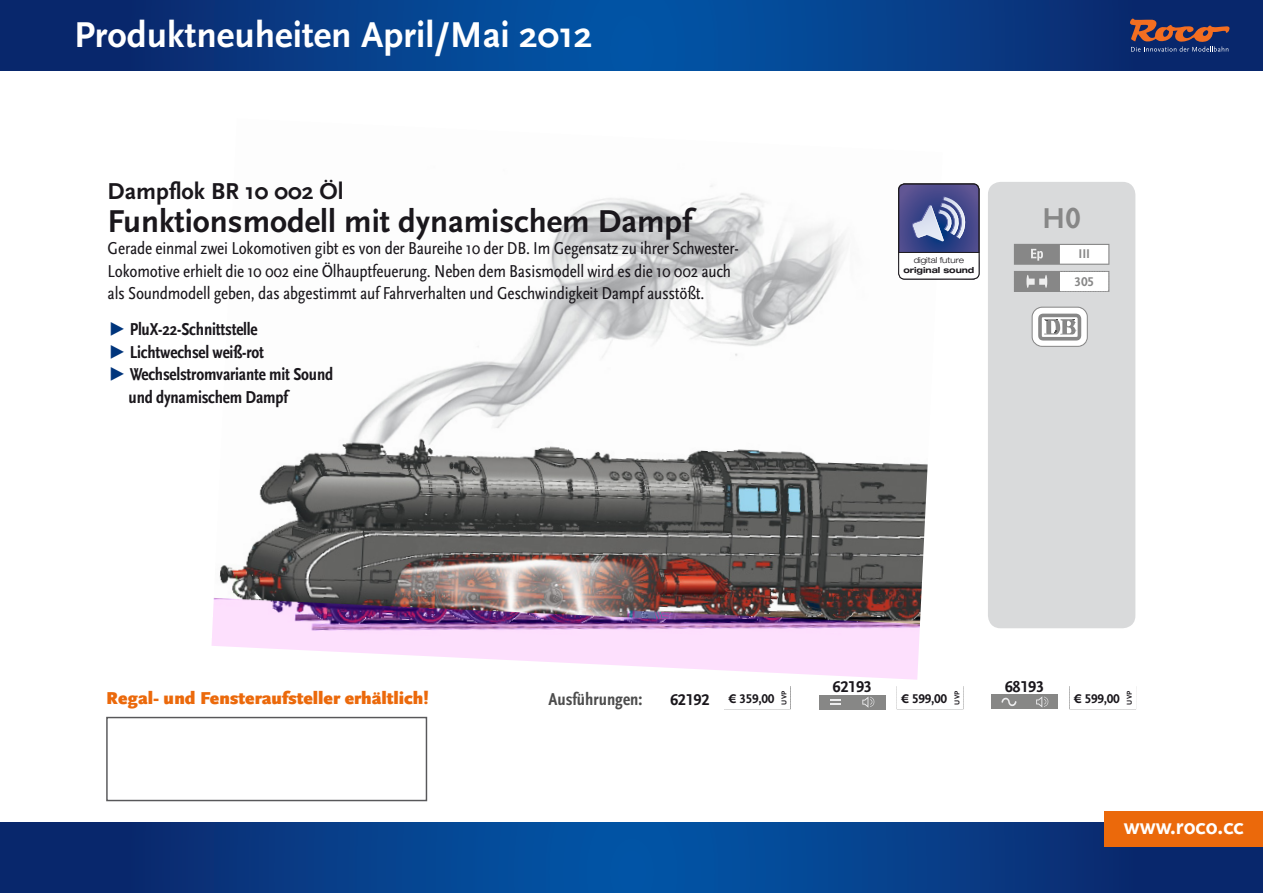
<style>
.page{position:relative;width:1263px;height:893px;background:#fff}
.page>*{position:absolute;margin:0;border:0;box-sizing:border-box;transform-origin:0 0}
.t1{font:700 37.5px "Scala Sans Pro";color:#fff}
.t2{font:700 33px "Scala Sans Pro";color:#1a171c}
.t3{font:700 30px "Scala Sans Pro";color:#878787}
.t4{font:700 24px "Scala Sans Pro";color:#1a171c}
.t5{font:700 22.95px "Scala Sans Pro";color:#fff}
.t6{font:condensed 18px/22.5px "Scala Sans Pro";letter-spacing:-.01em;color:#1a171c}
.t7{font:700 condensed 18px "Scala Sans Pro";letter-spacing:-.01em;color:#1a171c}
.t8{font:900 18px "Scala Sans Pro";color:#eb690b}
.t9{font:700 condensed 18px "Scala Sans Pro";color:#4d4d4d}
.t10{font:700 16.35px "Scala Sans Pro";letter-spacing:-.02em;color:#1a171c}
.t11{font:700 13.2px "Scala Sans Pro";letter-spacing:-.02em;color:#1a171c}
.t12{font:700 13.2px "Scala Sans Pro";color:#878787}
.t13{font:300 expanded 8.25px "Helvetica Neue LT Pro";color:#1a171c}
.t14{font:700 expanded 8.25px "Helvetica Neue LT Pro";color:#1a171c}
.t15{font:700 7.35px "Scala Sans Pro";color:#1a171c}
.s1{font-size:18.6px;color:#00357c}
.s2{font-size:16.35px}
</style>
<div class="page">
<div style="left:988px;top:182px;width:147px;height:446px;background:#d9dadb;border-radius:13px"></div>
<svg style="left:1014px;top:244px;width:96px;height:48px;background:#c5c5c6"></svg>
<svg style="left:1032px;top:307px;width:56px;height:40px;background:#ccc"></svg>
<img style="left:211px;top:183px;width:732px;height:497px">
<svg style="left:0;top:0;width:1263px;height:70px;background:#063c87"></svg>
<svg style="left:0;top:823px;width:1263px;height:70px;background:#073c86"></svg>
<div style="left:1104px;top:811px;width:159px;height:35px;background:#eb690b"></div>
<svg style="left:1130px;top:19px;width:99px;height:33px;background:#5a4559"></svg>
<svg style="left:724px;top:686px;width:67px;height:24px"></svg>
<div style="left:724px;top:687px;width:66px;height:22px;background:#fff"></div>
<div style="left:819px;top:695px;width:66px;height:14px;background:#878786"></div>
<svg style="left:830px;top:699px;width:11px;height:5px"></svg>
<svg style="left:862px;top:696px;width:12px;height:12px"></svg>
<svg style="left:896px;top:686px;width:68px;height:24px"></svg>
<div style="left:897px;top:687px;width:66px;height:22px;background:#fff"></div>
<div style="left:992px;top:695px;width:66px;height:14px;background:#878786"></div>
<svg style="left:1001px;top:697px;width:15px;height:9px"></svg>
<svg style="left:1036px;top:696px;width:12px;height:12px"></svg>
<svg style="left:1069px;top:686px;width:67px;height:24px"></svg>
<div style="left:1070px;top:687px;width:65px;height:22px;background:#fff"></div>
<svg style="left:898px;top:184px;width:81px;height:95px"></svg>
<div style="left:106px;top:717px;width:321px;height:84px;border:1px solid #58585a"></div>
<img style="left:857px;top:464px;width:140px;height:164px">
<h1 class="t1" style="left:74px;top:20px;width:520px">Produktneuheiten April/Mai 2012</h1>
<h3 class="t4" style="left:108px;top:182px;width:237px">Dampflok BR 10 002 Öl</h3>
<h2 class="t2" style="left:108px;top:208px;width:586px">Funktionsmodell mit dynamischem Dampf</h2>
<p class="t6" style="left:108px;top:239px;width:632px">Gerade einmal zwei Lokomotiven gibt es von der Baureihe 10 der DB. Im Gegensatz zu ihrer Schwester-<br>Lokomotive erhielt die 10 002 eine Ölhauptfeuerung. Neben dem Basismodell wird es die 10 002 auch als Soundmodell geben, das abgestimmt auf Fahrverhalten und Geschwindigkeit Dampf ausstößt.</p>
<p class="t7" style="left:108px;top:323px;width:152px"><span class="s1">▶</span> PluX-22-Schnittstelle</p>
<p class="t7" style="left:108px;top:345px;width:158px"><span class="s1">▶</span> Lichtwechsel weiß-rot</p>
<p class="t7" style="left:108px;top:368px;width:227px"><span class="s1">▶</span> Wechselstromvariante mit Sound</p>
<p class="t7" style="left:129px;top:390px;width:161px">und dynamischem Dampf</p>
<p class="t13" style="left:914px;top:257px;width:52px">digital future</p>
<p class="t14" style="left:903px;top:267px;width:73px">original sound</p>
<h3 class="t3" style="left:1042px;top:207px;width:40px">H0</h3>
<p class="t12" style="left:1078px;top:249px;width:13px">III</p>
<p class="t12" style="left:1074px;top:276px;width:21px">305</p>
<p class="t8" style="left:106px;top:691px;width:324px">Regal- und Fensteraufsteller erhältlich!</p>
<p class="t9" style="left:548px;top:692px;width:95px">Ausführungen:</p>
<p class="t11" style="left:670px;top:693px;width:106px"><span class="s2">62192</span> € 359,00</p>
<p class="t15" style="left:781px;top:704px;width:15px;rotate:-90deg">UVP</p>
<p class="t10" style="left:832px;top:680px;width:41px">62193</p>
<p class="t11" style="left:902px;top:693px;width:47px">€ 599,00</p>
<p class="t15" style="left:954px;top:704px;width:15px;rotate:-90deg">UVP</p>
<p class="t10" style="left:1005px;top:680px;width:41px">68193</p>
<p class="t11" style="left:1074px;top:693px;width:47px">€ 599,00</p>
<p class="t15" style="left:1127px;top:704px;width:15px;rotate:-90deg">UVP</p>
<p class="t5" style="left:1124px;top:817px;width:121px">www.roco.cc</p>
</div>
